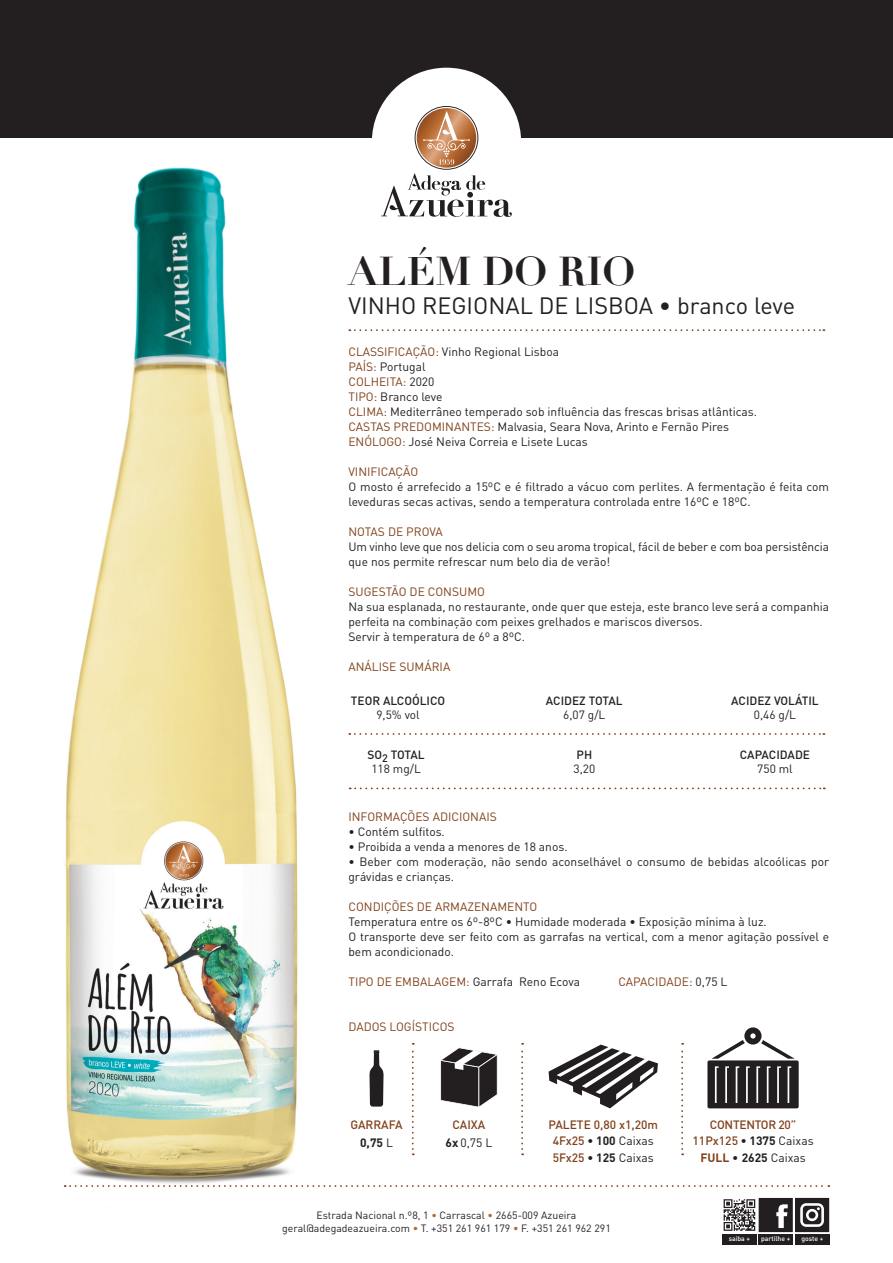
<style>
.page{position:relative;width:893px;height:1263px;background:#fff}
.page>*{position:absolute;margin:0;border:0;box-sizing:border-box;transform-origin:0 0}
.t1{font:700 39.3px "Didot";color:#231f20}
.t2{font:23.4px "DIN";color:#231f20}
.t3{font:12px/15px "DIN";color:#231f20}
.t4{font:12px "DIN";color:#80411a}
.t5{font:500 12px "DIN";color:#80411a}
.t6{font:500 12px "DIN";letter-spacing:-.025em;color:#80411a}
.t7{font:700 12px "DIN";color:#231f20}
.t8{font:500 11.85px "DIN";color:#231f20}
.t9{font:11.85px "DIN";color:#231f20}
.t10{font:10.5px "DIN";color:#231f20}
.t11{font:500 6.75px "DIN";color:#fff}
.s1{color:#80411a}
.s2{color:#231f20}
.s3{font-weight:400}
.s4{font-weight:700}
.s5{font-weight:500;color:#80411a}
.s6{font-weight:700;color:#231f20}
.s7{font-weight:400;color:#231f20}
.s8{font-weight:700;color:#80411a}
.s9{color:#b6682c}
</style>
<div class="page">
<img style="left:63px;top:167px;width:235px;height:1020px">
<svg style="left:349px;top:329px;width:475px;height:2px"></svg>
<svg style="left:349px;top:733px;width:475px;height:2px"></svg>
<svg style="left:350px;top:787px;width:475px;height:2px"></svg>
<svg style="left:65px;top:1185px;width:764px;height:2px"></svg>
<svg style="left:412px;top:1043px;width:2px;height:112px"></svg>
<svg style="left:681px;top:1043px;width:2px;height:112px"></svg>
<svg style="left:521px;top:1043px;width:2px;height:112px"></svg>
<svg style="left:369px;top:1050px;width:15px;height:57px"></svg>
<svg style="left:440px;top:1047px;width:58px;height:60px"></svg>
<svg style="left:549px;top:1044px;width:109px;height:64px"></svg>
<svg style="left:707px;top:1027px;width:92px;height:81px"></svg>
<svg style="left:723px;top:1199px;width:1px;height:32px"></svg>
<div style="left:722px;top:1234px;width:34px;height:10px;background:#231f20"></div>
<div style="left:759px;top:1234px;width:34px;height:10px;background:#231f20"></div>
<div style="left:795px;top:1234px;width:34px;height:10px;background:#231f20"></div>
<svg style="left:724px;top:1198px;width:105px;height:34px"></svg>
<div style="left:0;top:0;width:893px;height:138px;background:#231f20"></div>
<div style="left:372px;top:68px;width:149px;height:149px;background:#fff;border-radius:50%"></div>
<svg style="left:381px;top:106px;width:131px;height:111px"></svg>
<p class="t1" style="left:348px;top:246px;width:288px">ALÉM DO RIO</p>
<p class="t2" style="left:348px;top:291px;width:448px">VINHO REGIONAL DE LISBOA • branco leve</p>
<p class="t3" style="left:348px;top:344px;width:212px"><span class="s1">CLASSIFICAÇÃO:</span> Vinho Regional Lisboa</p>
<p class="t3" style="left:348px;top:359px;width:79px"><span class="s1">PAÍS:</span> Portugal</p>
<p class="t4" style="left:348px;top:374px;width:88px">COLHEITA: <span class="s2">2020</span></p>
<p class="t3" style="left:348px;top:389px;width:96px"><span class="s1">TIPO:</span> Branco leve</p>
<p class="t3" style="left:348px;top:404px;width:410px"><span class="s1">CLIMA:</span> Mediterrâneo temperado sob influência das frescas brisas atlânticas.</p>
<p class="t3" style="left:348px;top:419px;width:382px"><span class="s1">CASTAS PREDOMINANTES:</span> Malvasia, Seara Nova, Arinto e Fernão Pires</p>
<p class="t3" style="left:348px;top:434px;width:241px"><span class="s1">ENÓLOGO:</span> José Neiva Correia e Lisete Lucas</p>
<p class="t4" style="left:348px;top:464px;width:71px">VINIFICAÇÃO</p>
<p class="t3" style="left:348px;top:479px;width:482px">O mosto é arrefecido a 15ºC e é filtrado a vácuo com perlites. A fermentação é feita com leveduras secas activas, sendo a temperatura controlada entre 16ºC e 18ºC.</p>
<p class="t4" style="left:348px;top:524px;width:96px">NOTAS DE PROVA</p>
<p class="t3" style="left:348px;top:539px;width:482px">Um vinho leve que nos delicia com o seu aroma tropical, fácil de beber e com boa persistência que nos permite refrescar num belo dia de verão!</p>
<p class="t4" style="left:348px;top:584px;width:138px">SUGESTÃO DE CONSUMO</p>
<p class="t3" style="left:348px;top:599px;width:482px">Na sua esplanada, no restaurante, onde quer que esteja, este branco leve será a companhia perfeita na combinação com peixes grelhados e mariscos diversos.</p>
<p class="t3" style="left:348px;top:629px;width:178px">Servir à temperatura de 6º a 8ºC.</p>
<p class="t4" style="left:348px;top:659px;width:103px">ANÁLISE SUMÁRIA</p>
<p class="t8" style="left:351px;top:693px;width:96px">TEOR ALCOÓLICO</p>
<p class="t9" style="left:376px;top:707px;width:45px">9,5% vol</p>
<p class="t8" style="left:367px;top:747px;width:59px">SO<sub>2</sub> TOTAL</p>
<p class="t9" style="left:371px;top:761px;width:51px">118 mg/L</p>
<p class="t8" style="left:546px;top:693px;width:78px">ACIDEZ TOTAL</p>
<p class="t9" style="left:563px;top:707px;width:44px">6,07 g/L</p>
<p class="t8" style="left:576px;top:747px;width:17px">PH</p>
<p class="t9" style="left:573px;top:761px;width:23px">3,20</p>
<p class="t8" style="left:731px;top:693px;width:89px">ACIDEZ VOLÁTIL</p>
<p class="t9" style="left:754px;top:707px;width:44px">0,46 g/L</p>
<p class="t8" style="left:740px;top:747px;width:72px">CAPACIDADE</p>
<p class="t9" style="left:757px;top:761px;width:37px">750 ml</p>
<p class="t4" style="left:348px;top:809px;width:150px">INFORMAÇÕES ADICIONAIS</p>
<p class="t3" style="left:348px;top:824px;width:98px">• Contém sulfitos.</p>
<p class="t3" style="left:348px;top:839px;width:221px">• Proibida a venda a menores de 18 anos.</p>
<p class="t3" style="left:348px;top:854px;width:482px">• Beber com moderação, não sendo aconselhável o consumo de bebidas alcoólicas por grávidas e crianças.</p>
<p class="t4" style="left:348px;top:899px;width:190px">CONDIÇÕES DE ARMAZENAMENTO</p>
<p class="t3" style="left:348px;top:914px;width:420px">Temperatura entre os 6º-8ºC • Humidade moderada • Exposição mínima à luz.</p>
<p class="t3" style="left:348px;top:929px;width:482px">O transporte deve ser feito com as garrafas na vertical, com a menor agitação possível e bem acondicionado.</p>
<p class="t4" style="left:348px;top:974px;width:233px">TIPO DE EMBALAGEM: <span class="s2">Garrafa Reno Ecova</span></p>
<p class="t4" style="left:618px;top:974px;width:110px">CAPACIDADE: <span class="s2">0,75 L</span></p>
<p class="t4" style="left:348px;top:1019px;width:108px">DADOS LOGÍSTICOS</p>
<p class="t5" style="left:350px;top:1117px;width:54px">GARRAFA</p>
<p class="t7" style="left:360px;top:1135px;width:34px">0,75 <span class="s3">L</span></p>
<p class="t5" style="left:452px;top:1117px;width:34px">CAIXA</p>
<p class="t3" style="left:446px;top:1135px;width:48px"><span class="s4">6x</span> 0,75 L</p>
<p class="t5" style="left:548px;top:1117px;width:111px">PALETE 0,80 x1,20m</p>
<p class="t3" style="left:553px;top:1133px;width:102px"><span class="s5">4Fx25</span> <span class="s4">• 100</span> Caixas</p>
<p class="t3" style="left:553px;top:1150px;width:102px"><span class="s5">5Fx25</span> <span class="s4">• 125</span> Caixas</p>
<p class="t6" style="left:710px;top:1117px;width:88px">CONTENTOR 20”</p>
<p class="t5" style="left:692px;top:1133px;width:123px">11Px125 <span class="s6">• 1375</span> <span class="s7">Caixas</span></p>
<p class="t3" style="left:700px;top:1150px;width:107px"><span class="s8">FULL</span> • <span class="s4">2625</span> Caixas</p>
<p class="t10" style="left:317px;top:1208px;width:261px">Estrada Nacional n.º8, 1 <span class="s9">•</span> Carrascal <span class="s9">•</span> 2665-009 Azueira</p>
<p class="t10" style="left:282px;top:1222px;width:330px">geral@adegadeazueira.com <span class="s9">•</span> T. +351 261 961 179 <span class="s9">•</span> F. +351 261 962 291</p>
<p class="t11" style="left:729px;top:1234px;width:23px">saiba +</p>
<p class="t11" style="left:761px;top:1234px;width:31px">partilhe +</p>
<p class="t11" style="left:801px;top:1234px;width:23px">goste +</p>
</div>
